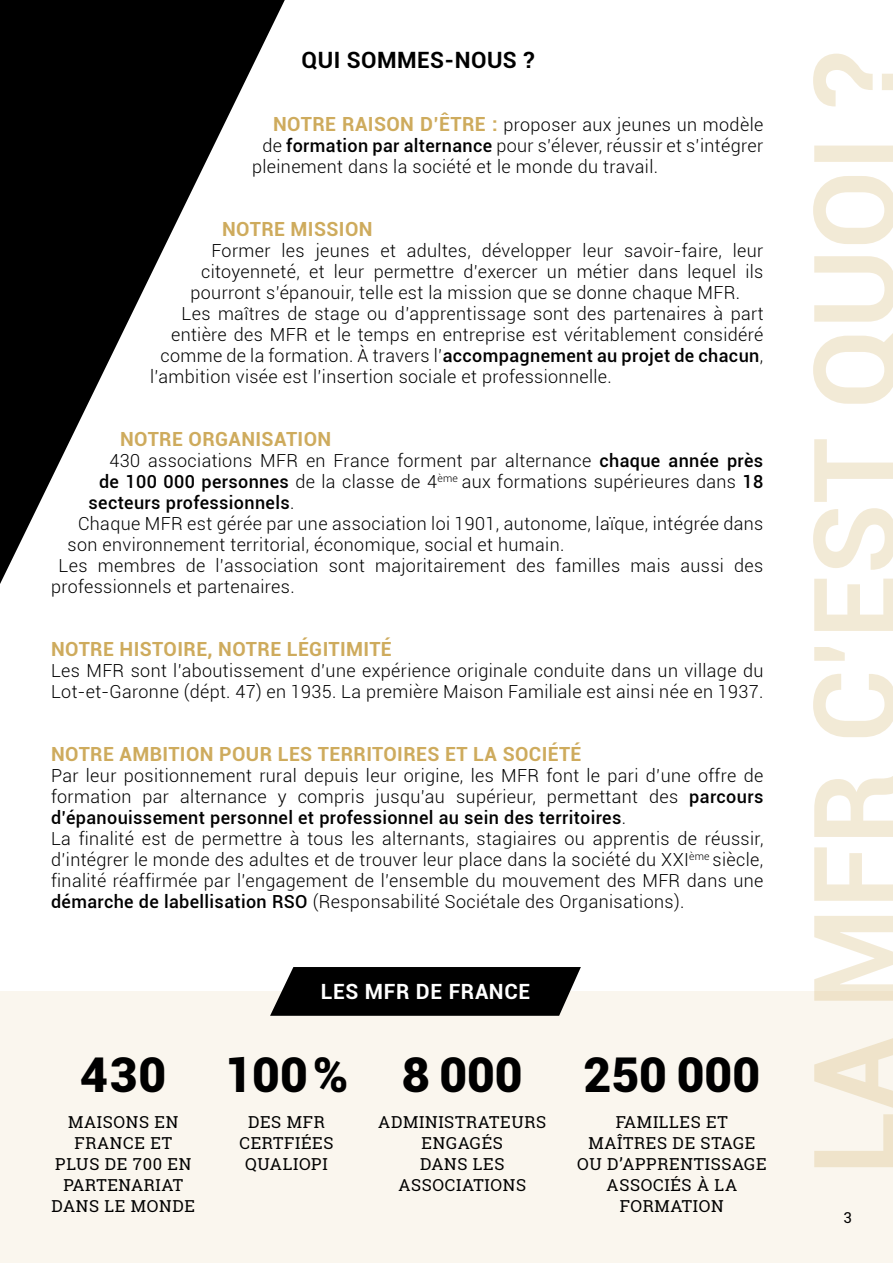
<style>
.page{position:relative;width:893px;height:1263px;background:#fff}
.page>*{position:absolute;margin:0;border:0;box-sizing:border-box;transform-origin:0 0}
.t1{font:900 48px "Roboto";color:#000}
.t2{font:700 22.5px "Roboto";letter-spacing:.02em;color:#000}
.t3{font:700 21px "Roboto";letter-spacing:.03em;color:#fff}
.t4{font:700 19.5px "Roboto";letter-spacing:.02em;color:#ceab5d}
.t5{font:300 18px/21px "Roboto";letter-spacing:.02em;color:#000}
.t6{font:500 18px "Roboto";letter-spacing:.02em;color:#000}
.t7{font:16.5px/21px "Roboto Slab";letter-spacing:.04em;color:#000;text-align:center}
.t8{font:15px "Roboto";color:#000}
.s1{font-weight:700;font-size:19.5px;color:#ceab5d}
.s2{font-weight:500}
.s3{font-weight:300}
</style>
<div class="page">
<div style="left:0;top:991px;width:893px;height:272px;background:#faf6ee"></div>
<svg style="left:0;top:0;width:285px;height:584px"></svg>
<svg style="left:813px;top:54px;width:80px;height:1113px"></svg>
<svg style="left:270px;top:967px;width:311px;height:49px;background:#131313"></svg>
<p class="t2" style="left:302px;top:44px;width:234px">QUI SOMMES-NOUS ?</p>
<p class="t5" style="left:273px;top:113px;width:492px"><span class="s1">NOTRE RAISON D’ÊTRE :</span> proposer aux jeunes un modèle</p>
<p class="t5" style="left:263px;top:134px;width:502px">de <span class="s2">formation par alternance</span> pour s’élever, réussir et s’intégrer</p>
<p class="t5" style="left:252px;top:155px;width:408px">pleinement dans la société et le monde du travail.</p>
<p class="t4" style="left:222px;top:215px;width:152px">NOTRE MISSION</p>
<p class="t5" style="left:212px;top:239px;width:553px">Former les jeunes et adultes, développer leur savoir-faire, leur</p>
<p class="t5" style="left:201px;top:260px;width:564px">citoyenneté, et leur permettre d’exercer un métier dans lequel ils</p>
<p class="t5" style="left:191px;top:281px;width:551px">pourront s’épanouir, telle est la mission que se donne chaque MFR.</p>
<p class="t5" style="left:182px;top:302px;width:583px">Les maîtres de stage ou d’apprentissage sont des partenaires à part</p>
<p class="t5" style="left:171px;top:323px;width:594px">entière des MFR et le temps en entreprise est véritablement considéré</p>
<p class="t5" style="left:161px;top:344px;width:604px">comme de la formation. À travers l’<span class="s2">accompagnement au projet de chacun</span>,</p>
<p class="t5" style="left:150px;top:365px;width:463px">l’ambition visée est l’insertion sociale et professionnelle.</p>
<p class="t4" style="left:120px;top:425px;width:213px">NOTRE ORGANISATION</p>
<p class="t5" style="left:110px;top:449px;width:655px">430 associations MFR en France forment par alternance <span class="s2">chaque année près</span></p>
<p class="t5" style="left:99px;top:470px;width:666px"><span class="s2">de 100 000 personnes</span> de la classe de 4<sup>ème</sup> aux formations supérieures dans <span class="s2">18</span></p>
<p class="t6" style="left:89px;top:490px;width:207px">secteurs professionnels<span class="s3">.</span></p>
<p class="t5" style="left:78px;top:512px;width:687px">Chaque MFR est gérée par une association loi 1901, autonome, laïque, intégrée dans</p>
<p class="t5" style="left:68px;top:533px;width:498px">son environnement territorial, économique, social et humain.</p>
<p class="t5" style="left:59px;top:554px;width:706px">Les membres de l’association sont majoritairement des familles mais aussi des</p>
<p class="t5" style="left:51px;top:575px;width:245px">professionnels et partenaires.</p>
<p class="t4" style="left:51px;top:635px;width:342px">NOTRE HISTOIRE, NOTRE LÉGITIMITÉ</p>
<p class="t5" style="left:51px;top:659px;width:714px">Les MFR sont l’aboutissement d’une expérience originale conduite dans un village du<br>Lot-et-Garonne (dépt. 47) en 1935. La première Maison Familiale est ainsi née en 1937.</p>
<p class="t4" style="left:51px;top:740px;width:532px">NOTRE AMBITION POUR LES TERRITOIRES ET LA SOCIÉTÉ</p>
<p class="t5" style="left:51px;top:764px;width:714px">Par leur positionnement rural depuis leur origine, les MFR font le pari d’une offre de formation par alternance y compris jusqu’au supérieur, permettant des <span class="s2">parcours d’épanouissement personnel et professionnel au sein des territoires</span>.<br>La finalité est de permettre à tous les alternants, stagiaires ou apprentis de réussir, d’intégrer le monde des adultes et de trouver leur place dans la société du XXI<sup>ème</sup> siècle, finalité réaffirmée par l’engagement de l’ensemble du mouvement des MFR dans une <span class="s2">démarche de labellisation RSO</span> (Responsabilité Sociétale des Organisations).</p>
<h1 class="t1" style="left:80px;top:1041px;width:88px">430</h1>
<p class="t7" style="left:52px;top:1111px;width:145px">MAISONS EN<br>FRANCE ET<br>PLUS DE 700 EN<br>PARTENARIAT<br>DANS LE MONDE</p>
<p class="t3" style="left:321px;top:977px;width:211px">LES MFR DE FRANCE</p>
<h1 class="t1" style="left:224px;top:1041px;width:125px">100 %</h1>
<p class="t7" style="left:239px;top:1111px;width:96px">DES MFR<br>CERTFIÉES<br>QUALIOPI</p>
<h1 class="t1" style="left:402px;top:1041px;width:122px">8 000</h1>
<p class="t7" style="left:378px;top:1111px;width:170px">ADMINISTRATEURS<br>ENGAGÉS<br>DANS LES<br>ASSOCIATIONS</p>
<h1 class="t1" style="left:584px;top:1041px;width:178px">250 000</h1>
<p class="t7" style="left:577px;top:1111px;width:191px">FAMILLES ET<br>MAÎTRES DE STAGE<br>OU D’APPRENTISSAGE<br>ASSOCIÉS À LA<br>FORMATION</p>
<p class="t8" style="left:843px;top:1207px;width:10px">3</p>
</div>
